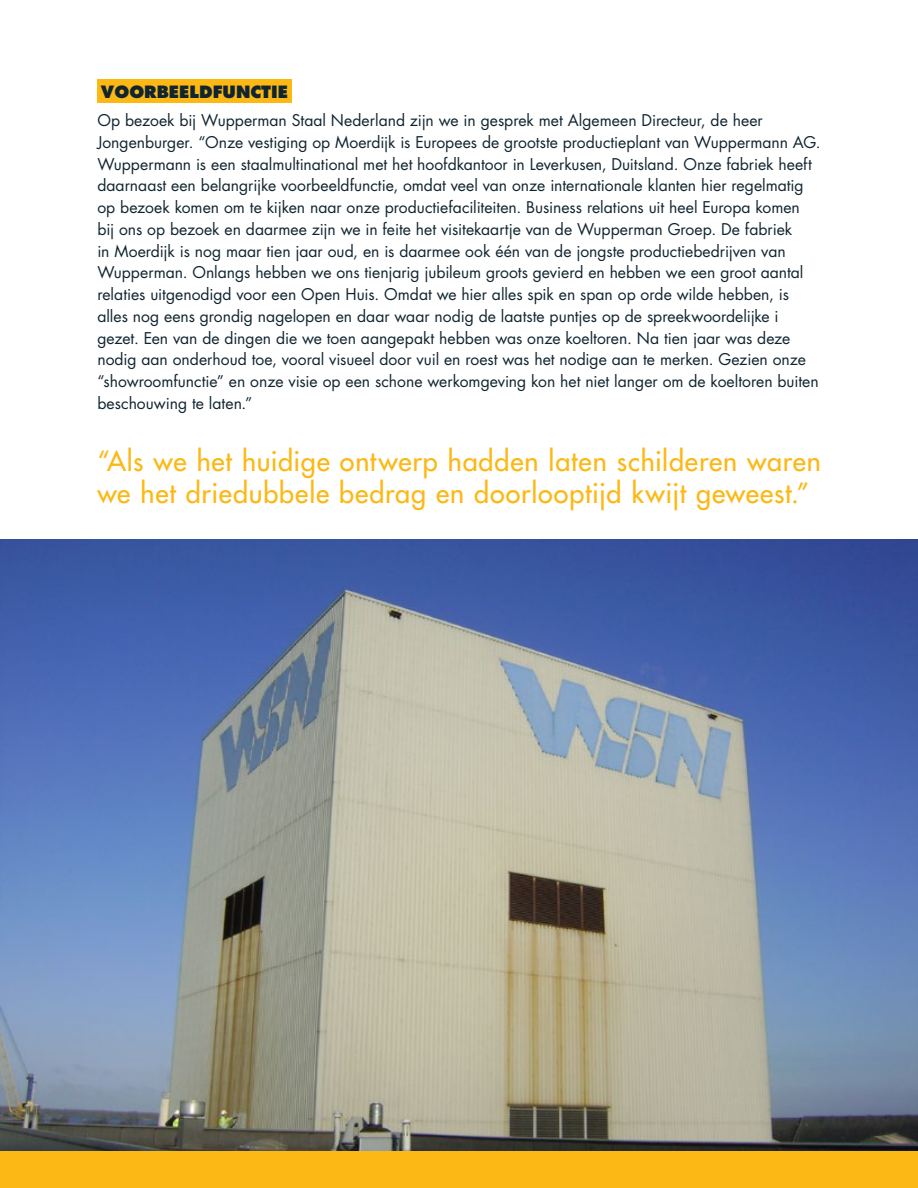
<style>
.page{position:relative;width:918px;height:1188px;background:#fff}
.page>*{position:absolute;margin:0;border:0;box-sizing:border-box;transform-origin:0 0}
.t1{font:500 27px/32.4px "Futura Std";letter-spacing:.03em;color:#fcb814}
.t2{font:800 16.5px "Futura Std";color:#112530}
.t3{font:15.75px/21.8px "Futura Std";color:#112530}
</style>
<div class="page">
<img style="left:0;top:539px;width:918px;height:612px">
<div style="left:0;top:1151px;width:918px;height:37px;background:#fcb814"></div>
<div style="left:97px;top:79px;width:195px;height:24px;background:#fcb814"></div>
<p class="t2" style="left:101px;top:81px;width:189px">VOORBEELDFUNCTIE</p>
<p class="t3" style="left:97px;top:110px;width:725px">Op bezoek bij Wupperman Staal Nederland zijn we in gesprek met Algemeen Directeur, de heer Jongenburger. “Onze vestiging op Moerdijk is Europees de grootste productieplant van Wuppermann AG.<br>Wuppermann is een staalmultinational met het hoofdkantoor in Leverkusen, Duitsland. Onze fabriek heeft daarnaast een belangrijke voorbeeldfunctie, omdat veel van onze internationale klanten hier regelmatig op bezoek komen om te kijken naar onze productiefaciliteiten. Business relations uit heel Europa komen bij ons op bezoek en daarmee zijn we in feite het visitekaartje van de Wupperman Groep. De fabriek<br>in Moerdijk is nog maar tien jaar oud, en is daarmee ook één van de jongste productiebedrijven van Wupperman. Onlangs hebben we ons tienjarig jubileum groots gevierd en hebben we een groot aantal relaties uitgenodigd voor een Open Huis. Omdat we hier alles spik en span op orde wilde hebben, is alles nog eens grondig nagelopen en daar waar nodig de laatste puntjes op de spreekwoordelijke i gezet. Een van de dingen die we toen aangepakt hebben was onze koeltoren. Na tien jaar was deze nodig aan onderhoud toe, vooral visueel door vuil en roest was het nodige aan te merken. Gezien onze “showroomfunctie” en onze visie op een schone werkomgeving kon het niet langer om de koeltoren buiten beschouwing te laten.”</p>
<h1 class="t1" style="left:97px;top:445px;width:725px">“Als we het huidige ontwerp hadden laten schilderen waren we het driedubbele bedrag en doorlooptijd kwijt geweest.”</h1>
</div>
